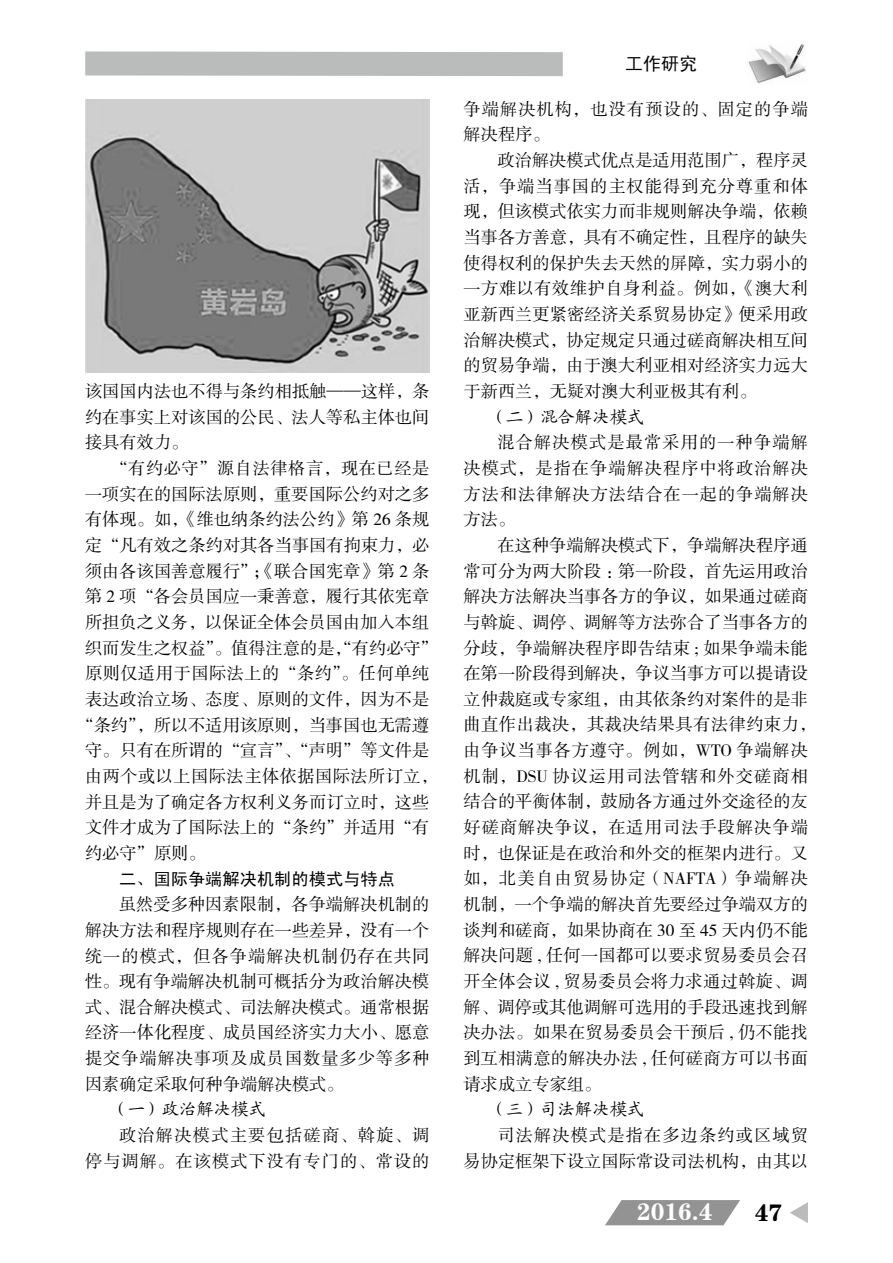
<style>
.page{position:relative;width:893px;height:1263px;background:#fff}
.page>*{position:absolute;margin:0;border:0;box-sizing:border-box;transform-origin:0 0}
.t1{font:24px "FZCSJW GB1 0";color:#fff}
.t2{font:24px "FZCSJW GB1 0";color:#000}
.t3{font:18px "Sim Hei";color:#000}
.t4{font:17.25px/25.7px "FZSSJW GB1 0";color:#000;text-align:justify}
.t5{font:17.25px/25.7px "FZSSJW GB1 0";letter-spacing:.06em;color:#000;text-align:right}
.t6{font:17.25px "FZSSJW GB1 0";letter-spacing:.025em;color:#000}
.t7{font:17.25px "Kai Ti GB2312";color:#000}
.t8{font:17.25px "FZSSJW GB1 0";letter-spacing:.03em;color:#000}
.t9{font:17.25px "Sim Hei";color:#000}
</style>
<div class="page">
<svg style="left:790px;top:1202px;width:18px;height:21px"></svg>
<svg style="left:605px;top:1200px;width:135px;height:25px;background:#a0a0a0"></svg>
<div style="left:85px;top:51px;width:478px;height:25px;background:#babbbb"></div>
<img style="left:748px;top:44px;width:58px;height:40px">
<img style="left:85px;top:100px;width:344px;height:272px">
<p class="t4" style="left:85px;top:379px;width:346px">该国国内法也不得与条约相抵触——这样，条约在事实上对该国的公民、法人等私主体也间接具有效力。</p>
<p class="t8" style="left:110px;top:459px;width:321px">“有约必守”源自法律格言，现在已经是</p>
<p class="t4" style="left:85px;top:482px;width:346px">一项实在的国际法原则，重要国际公约对之多</p>
<p class="t4" style="left:85px;top:508px;width:346px">有体现。如，《维也纳条约法公约》第 26 条规</p>
<p class="t4" style="left:85px;top:533px;width:346px">定“凡有效之条约对其各当事国有拘束力，必</p>
<p class="t4" style="left:85px;top:559px;width:346px">须由各该国善意履行”；《联合国宪章》第 2 条</p>
<p class="t4" style="left:85px;top:584px;width:346px">第 2 项“各会员国应一秉善意，履行其依宪章</p>
<p class="t4" style="left:85px;top:610px;width:346px">所担负之义务，以保证全体会员国由加入本组</p>
<p class="t4" style="left:85px;top:636px;width:355px">织而发生之权益”。值得注意的是，“有约必守”</p>
<p class="t6" style="left:85px;top:664px;width:346px">原则仅适用于国际法上的“条约”。任何单纯</p>
<p class="t4" style="left:85px;top:687px;width:346px">表达政治立场、态度、原则的文件，因为不是</p>
<p class="t4" style="left:76px;top:713px;width:355px">“条约”，所以不适用该原则，当事国也无需遵</p>
<p class="t4" style="left:85px;top:738px;width:346px">守。只有在所谓的“宣言”、“声明”等文件是</p>
<p class="t6" style="left:85px;top:767px;width:355px">由两个或以上国际法主体依据国际法所订立，</p>
<p class="t4" style="left:85px;top:790px;width:346px">并且是为了确定各方权利义务而订立时，这些</p>
<p class="t4" style="left:85px;top:815px;width:346px">文件才成为了国际法上的“条约”并适用“有</p>
<p class="t4" style="left:85px;top:841px;width:122px">约必守”原则。</p>
<p class="t9" style="left:119px;top:870px;width:278px">二、国际争端解决机制的模式与特点</p>
<p class="t4" style="left:85px;top:892px;width:346px;text-indent:34px">虽然受多种因素限制，各争端解决机制的解决方法和程序规则存在一些差异，没有一个统一的模式，但各争端解决机制仍存在共同性。现有争端解决机制可概括分为政治解决模式、混合解决模式、司法解决模式。通常根据经济一体化程度、成员国经济实力大小、愿意提交争端解决事项及成员国数量多少等多种因素确定采取何种争端解决模式。</p>
<p class="t7" style="left:110px;top:1101px;width:157px">（一）政治解决模式</p>
<p class="t5" style="left:85px;top:1123px;width:346px">政治解决模式主要包括磋商、斡旋、调<br>停与调解。在该模式下没有专门的、常设的</p>
<p class="t3" style="left:625px;top:55px;width:73px">工作研究</p>
<p class="t5" style="left:463px;top:97px;width:346px;text-align:left">争端解决机构，也没有预设的、固定的争端解决程序。</p>
<p class="t4" style="left:463px;top:148px;width:346px;text-indent:34px">政治解决模式优点是适用范围广，程序灵活，争端当事国的主权能得到充分尊重和体现，但该模式依实力而非规则解决争端，依赖当事各方善意，具有不确定性，且程序的缺失使得权利的保护失去天然的屏障，实力弱小的一方难以有效维护自身利益。例如，《澳大利亚新西兰更紧密经济关系贸易协定》便采用政治解决模式，协定规定只通过磋商解决相互间的贸易争端，由于澳大利亚相对经济实力远大于新西兰，无疑对澳大利亚极其有利。</p>
<p class="t7" style="left:489px;top:408px;width:157px">（二）混合解决模式</p>
<p class="t4" style="left:463px;top:430px;width:346px;text-indent:34px">混合解决模式是最常采用的一种争端解决模式，是指在争端解决程序中将政治解决方法和法律解决方法结合在一起的争端解决方法。</p>
<p class="t4" style="left:463px;top:533px;width:354px;text-align:left;text-indent:34px">在这种争端解决模式下，争端解决程序通常可分为两大阶段：第一阶段，首先运用政治解决方法解决当事各方的争议，如果通过磋商与斡旋、调停、调解等方法弥合了当事各方的分歧，争端解决程序即告结束 ; 如果争端未能在第一阶段得到解决，争议当事方可以提请设立仲裁庭或专家组，由其依条约对案件的是非曲直作出裁决，其裁决结果具有法律约束力，由争议当事各方遵守。例如，WTO 争端解决机制，DSU 协议运用司法管辖和外交磋商相结合的平衡体制，鼓励各方通过外交途径的友好磋商解决争议，在适用司法手段解决争端时，也保证是在政治和外交的框架内进行。又如，北美自由贸易协定（NAFTA）争端解决机制，一个争端的解决首先要经过争端双方的谈判和磋商，如果协商在 30 至 45 天内仍不能解决问题 , 任何一国都可以要求贸易委员会召开全体会议 , 贸易委员会将力求通过斡旋、调解、调停或其他调解可选用的手段迅速找到解决办法。如果在贸易委员会干预后 , 仍不能找到互相满意的解决办法 , 任何磋商方可以书面请求成立专家组。</p>
<p class="t7" style="left:489px;top:1100px;width:157px">（三）司法解决模式</p>
<p class="t4" style="left:463px;top:1123px;width:346px;text-align:right">司法解决模式是指在多边条约或区域贸<br>易协定框架下设立国际常设司法机构，由其以</p>
<h1 class="t1" style="left:637px;top:1198px;width:77px">2016.4</h1>
<h1 class="t2" style="left:755px;top:1198px;width:29px">47</h1>
</div>
